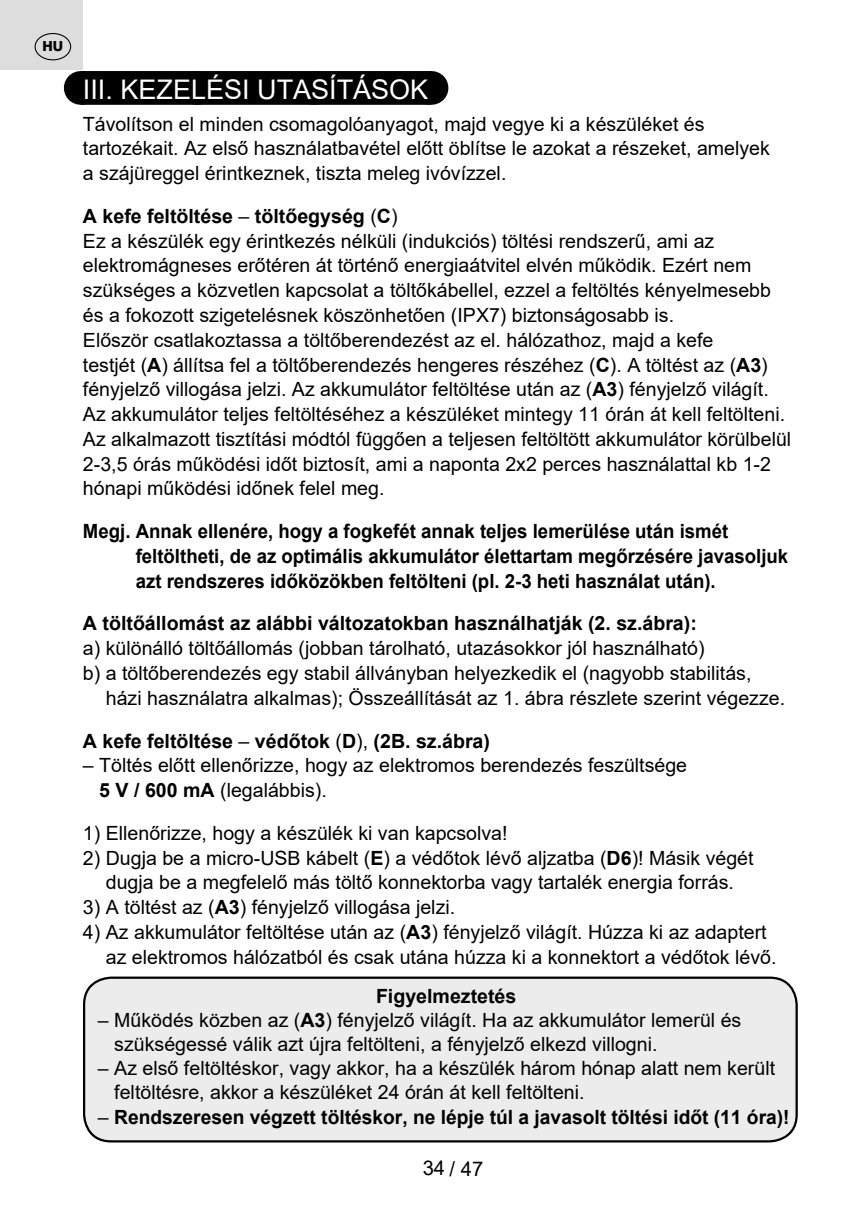
<style>
.page{position:relative;width:868px;height:1219px;background:#fff}
.page>*{position:absolute;margin:0;border:0;box-sizing:border-box;transform-origin:0 0}
.Grafický_nadpis_ETA{font:27px "Arial";color:#fff}
.t1{font:20.25px "Arial";color:#000}
._3_Text{font:19.57px/24.8px "Arial";color:#000}
.Normální{font:19.57px/24.8px "Arial";color:#000}
._3_Text-2{font:700 19.57px/24.8px "Arial";color:#000;scale:.95 1}
._3_Text-3{font:700 19.57px "Arial";color:#000}
.Normální-2{font:700 19.57px "Arial";color:#000}
.t2{font:800 13.95px "Helvetica Neue OT";color:#000}
.s1{font-weight:400}
.s2{font-weight:700}
</style>
<div class="page">
<div style="left:0;top:0;width:83px;height:70px;background:#ddd"></div>
<div style="left:35px;top:33px;width:36px;height:27px;border:1px solid #000;border-radius:50%"></div>
<div style="left:81px;top:71px;width:349px;height:34px;background:#000"></div>
<svg style="left:198px;top:104px;width:174px;height:1px"></svg>
<hr style="left:430px;top:71px;width:1px;height:34px;background:#000">
<div style="left:84px;top:977px;width:712px;height:164px;background:#ececec;border-radius:27px"></div>
<div style="left:83px;top:976px;width:714px;height:166px;border:2px solid #000;border-radius:27px"></div>
<p class="t2" style="left:42px;top:38px;width:22px">HU</p>
<p class="Grafický_nadpis_ETA" style="left:83px;top:71px;width:347px">III. KEZELÉSI UTASÍTÁSOK</p>
<p class="Normální" style="left:83px;top:111px;width:688px">Távolítson el minden csomagolóanyagot, majd vegye ki a készüléket és tartozékait. Az első használatbavétel előtt öblítse le azokat a részeket, amelyek a szájüreggel érintkeznek, tiszta meleg ivóvízzel.</p>
<p class="_3_Text-3" style="left:83px;top:202px;width:316px">A kefe feltöltése <span class="s1">–</span> töltőegység <span class="s1">(</span>C<span class="s1">)</span></p>
<p class="_3_Text" style="left:83px;top:228px;width:689px">Ez a készülék egy érintkezés nélküli (indukciós) töltési rendszerű, ami az elektromágneses erőtéren át történő energiaátvitel elvén működik. Ezért nem szükséges a közvetlen kapcsolat a töltőkábellel, ezzel a feltöltés kényelmesebb és a fokozott szigetelésnek köszönhetően (IPX7) biztonságosabb is.</p>
<p class="_3_Text" style="left:83px;top:327px;width:709px">Először csatlakoztassa a töltőberendezést az el. hálózathoz, majd a kefe<br>testjét (<span class="s2">A</span>) állítsa fel a töltőberendezés hengeres részéhez (<span class="s2">C</span>). A töltést az (<span class="s2">A3</span>) fényjelző villogása jelzi. Az akkumulátor feltöltése után az (<span class="s2">A3</span>) fényjelző világít.<br>Az akkumulátor teljes feltöltéséhez a készüléket mintegy 11 órán át kell feltölteni.<br>Az alkalmazott tisztítási módtól függően a teljesen feltöltött akkumulátor körülbelül 2-3,5 órás működési időt biztosít, ami a naponta 2x2 perces használattal kb 1-2 hónapi működési időnek felel meg.</p>
<p class="_3_Text-2" style="left:136px;top:519px;width:688px;text-indent:-53px">Megj. Annak ellenére, hogy a fogkefét annak teljes lemerülése után ismét feltöltheti, de az optimális akkumulátor élettartam megőrzésére javasoljuk azt rendszeres időközökben feltölteni (pl. 2-3 heti használat után).</p>
<p class="_3_Text-3" style="left:83px;top:609px;width:615px">A töltőállomást az alábbi változatokban használhatják (2. sz.ábra):</p>
<p class="_3_Text" style="left:83px;top:635px;width:623px">a) különálló töltőállomás (jobban tárolható, utazásokkor jól használható)</p>
<p class="_3_Text" style="left:106px;top:660px;width:680px;text-indent:-23px">b) a töltőberendezés egy stabil állványban helyezkedik el (nagyobb stabilitás, házi használatra alkalmas); Összeállítását az 1. ábra részlete szerint végezze.</p>
<p class="_3_Text-3" style="left:83px;top:726px;width:408px">A kefe feltöltése <span class="s1">–</span> védőtok <span class="s1">(</span>D<span class="s1">),</span> (2B. sz.ábra)</p>
<p class="Normální" style="left:99px;top:752px;width:589px;text-indent:-16px">– Töltés előtt ellenőrizze, hogy az elektromos berendezés feszültsége<br><span class="s2">5 V / 600 mA</span> (legalábbis).</p>
<p class="Normální" style="left:83px;top:820px;width:426px">1) Ellenőrizze, hogy a készülék ki van kapcsolva!</p>
<p class="Normální" style="left:83px;top:845px;width:672px;text-align:center">2) Dugja be a micro-USB kábelt (<span class="s2">E</span>) a védőtok lévő aljzatba (<span class="s2">D6</span>)! Másik végét dugja be a megfelelő más töltő konnektorba vagy tartalék energia forrás.</p>
<p class="Normální" style="left:83px;top:894px;width:374px">3) A töltést az (<span class="s2">A3</span>) fényjelző villogása jelzi.</p>
<p class="Normální" style="left:106px;top:919px;width:672px;text-indent:-23px">4) Az akkumulátor feltöltése után az (<span class="s2">A3</span>) fényjelző világít. Húzza ki az adaptert az elektromos hálózatból és csak utána húzza ki a konnektort a védőtok lévő.</p>
<p class="Normální-2" style="left:376px;top:982px;width:142px">Figyelmeztetés</p>
<p class="Normální" style="left:114px;top:1007px;width:628px;line-height:24.1px;text-indent:-16px">– Működés közben az (<span class="s2">A3</span>) fényjelző világít. Ha az akkumulátor lemerül és szükségessé válik azt újra feltölteni, a fényjelző elkezd villogni.</p>
<p class="Normální" style="left:114px;top:1056px;width:662px;line-height:24.1px;text-indent:-16px">– Az első feltöltéskor, vagy akkor, ha a készülék három hónap alatt nem került feltöltésre, akkor a készüléket 24 órán át kell feltölteni.</p>
<p class="Normální-2" style="left:98px;top:1102px;width:693px"><span class="s1">–</span> Rendszeresen végzett töltéskor, ne lépje túl a javasolt töltési időt (11 óra)!</p>
<p class="t1" style="left:422px;top:1154px;width:62px">34 / 47</p>
</div>
